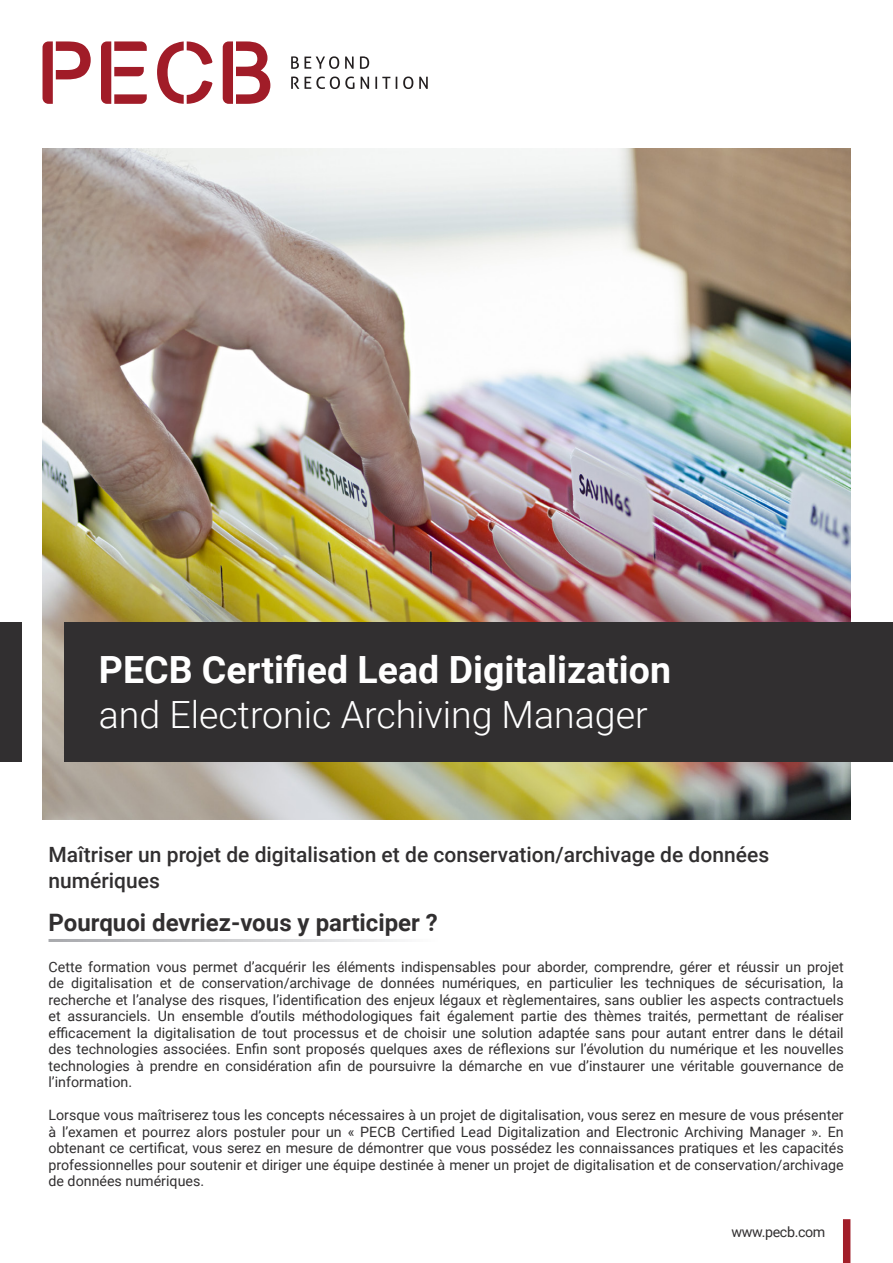
<style>
.page{position:relative;width:893px;height:1263px;background:#fff}
.page>*{position:absolute;margin:0;border:0;box-sizing:border-box;transform-origin:0 0}
.t1{font:700 37.5px "Roboto";color:#fff}
.t2{font:300 37.5px "Roboto";color:#fff}
.t3{font:700 24px "Roboto";color:#312f30}
.t4{font:500 21px/25.2px "Roboto";color:#312f30}
.Bullet_Points{font:14.25px/16.5px "Roboto";color:#312f30;text-align:justify}
.Bullet_Points-2{font:14.25px "Roboto";letter-spacing:-.025em;color:#312f30}
</style>
<div class="page">
<img style="left:43px;top:149px;width:807px;height:670px">
<div style="left:65px;top:622px;width:828px;height:140px;background:#312f30"></div>
<div style="left:0;top:622px;width:21px;height:140px;background:#312f30"></div>
<div style="left:843px;top:1219px;width:7px;height:44px;background:#a11e29"></div>
<svg style="left:43px;top:41px;width:48px;height:63px"></svg>
<svg style="left:101px;top:41px;width:46px;height:63px"></svg>
<svg style="left:157px;top:41px;width:55px;height:63px"></svg>
<svg style="left:223px;top:41px;width:47px;height:63px"></svg>
<svg style="left:291px;top:56px;width:48px;height:13px"></svg>
<svg style="left:345px;top:57px;width:9px;height:12px"></svg>
<svg style="left:360px;top:56px;width:9px;height:13px"></svg>
<svg style="left:291px;top:77px;width:8px;height:12px"></svg>
<svg style="left:305px;top:77px;width:49px;height:12px"></svg>
<svg style="left:361px;top:77px;width:8px;height:12px"></svg>
<svg style="left:375px;top:77px;width:15px;height:12px"></svg>
<svg style="left:396px;top:77px;width:1px;height:12px"></svg>
<svg style="left:403px;top:77px;width:10px;height:12px"></svg>
<svg style="left:419px;top:77px;width:9px;height:12px"></svg>
<p class="t1" style="left:99px;top:643px;width:574px">PECB Certified Lead Digitalization</p>
<p class="t2" style="left:99px;top:688px;width:550px">and Electronic Archiving Manager</p>
<p class="t4" style="left:49px;top:841px;width:722px">Maîtriser un projet de digitalisation et de conservation/archivage de données numériques</p>
<p class="t3" style="left:49px;top:906px;width:391px">Pourquoi devriez-vous y participer ?</p>
<p class="Bullet_Points" style="left:49px;top:958px;width:797px">Cette formation vous permet d’acquérir les éléments indispensables pour aborder, comprendre, gérer et réussir un projet de digitalisation et de conservation/archivage de données numériques, en particulier les techniques de sécurisation, la recherche et l’analyse des risques, l’identification des enjeux légaux et règlementaires, sans oublier les aspects contractuels et assuranciels. Un ensemble d’outils méthodologiques fait également partie des thèmes traités, permettant de réaliser efficacement la digitalisation de tout processus et de choisir une solution adaptée sans pour autant entrer dans le détail des technologies associées. Enfin sont proposés quelques axes de réflexions sur l’évolution du numérique et les nouvelles technologies à prendre en considération afin de poursuivre la démarche en vue d’instaurer une véritable gouvernance de l’information.</p>
<p class="Bullet_Points" style="left:49px;top:1106px;width:797px">Lorsque vous maîtriserez tous les concepts nécessaires à un projet de digitalisation, vous serez en mesure de vous présenter à l’examen et pourrez alors postuler pour un « PECB Certified Lead Digitalization and Electronic Archiving Manager ». En obtenant ce certificat, vous serez en mesure de démontrer que vous possédez les connaissances pratiques et les capacités professionnelles pour soutenir et diriger une équipe destinée à mener un projet de digitalisation et de conservation/archivage de données numériques.</p>
<p class="Bullet_Points-2" style="left:731px;top:1221px;width:95px">www.pecb.com</p>
</div>
